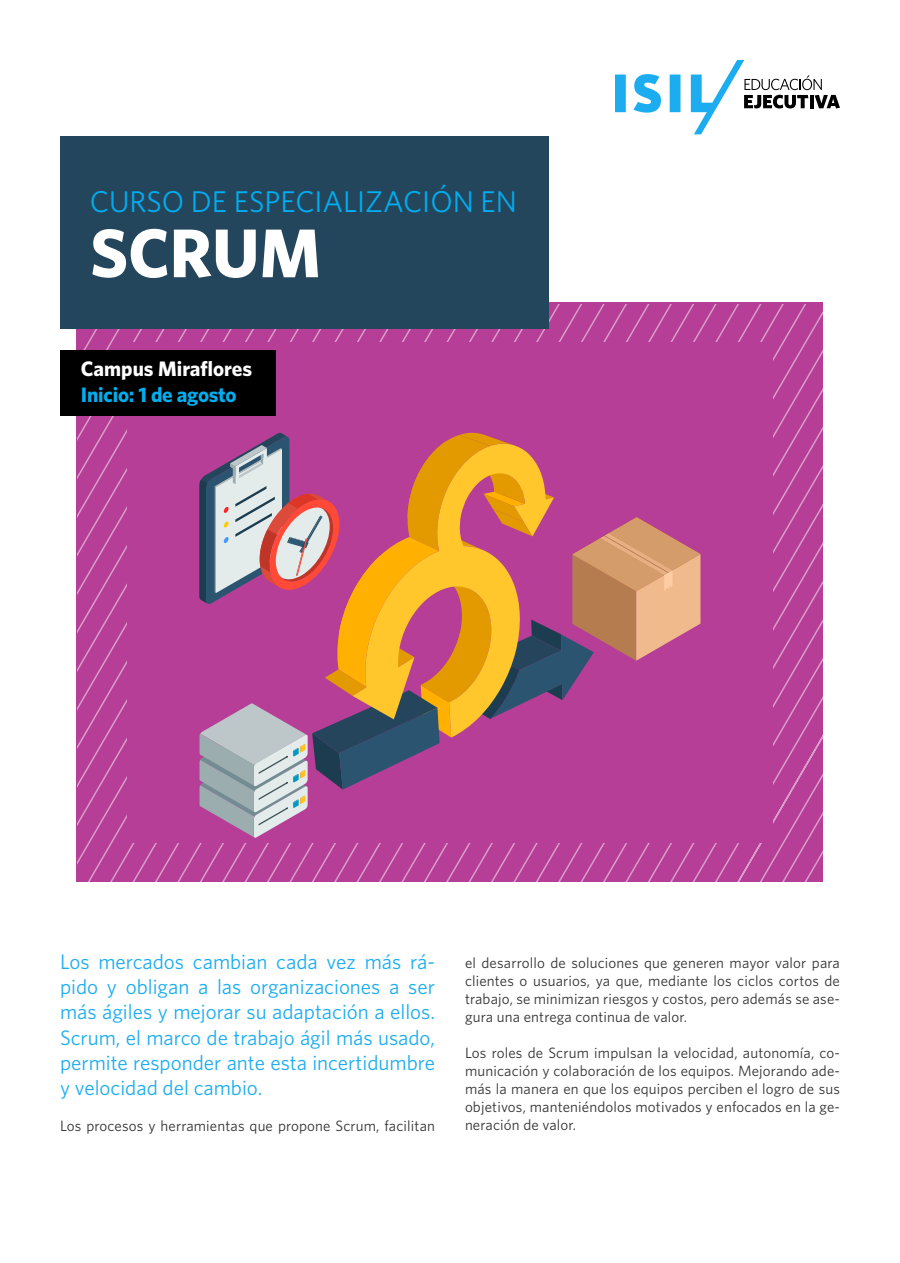
<style>
.page{position:relative;width:900px;height:1263px;background:#fff}
.page>*{position:absolute;margin:0;border:0;box-sizing:border-box;transform-origin:0 0}
.t1{font:700 69px "Whitney";color:#fff}
.t2{font:30px "Whitney";color:#00adf0}
.t3{font:21px/25.2px "Whitney";color:#1cadf0;text-align:justify}
.t4{font:700 21px "Whitney";color:#fff}
.t5{font:700 21px "Whitney";letter-spacing:-.01em;color:#00aeef}
.t6{font:15px/18px "Whitney";letter-spacing:.01em;color:#333;text-align:justify}
</style>
<div class="page">
<svg style="left:78px;top:304px;width:745px;height:578px;background:#b8459a"></svg>
<div style="left:127px;top:342px;width:646px;height:500px;background:#b63e97"></div>
<svg style="left:615px;top:60px;width:225px;height:74px"></svg>
<div style="left:60px;top:136px;width:489px;height:193px;background:#24465c"></div>
<div style="left:60px;top:350px;width:216px;height:65px;background:#000"></div>
<svg style="left:200px;top:433px;width:500px;height:405px"></svg>
<h2 class="t2" style="left:90px;top:181px;width:428px">CURSO DE ESPECIALIZACIÓN EN</h2>
<h1 class="t1" style="left:90px;top:207px;width:233px">SCRUM</h1>
<h3 class="t4" style="left:81px;top:355px;width:173px">Campus Miraflores</h3>
<h3 class="t5" style="left:81px;top:380px;width:157px">Inicio: 1 de agosto</h3>
<h3 class="t3" style="left:60px;top:949px;width:377px">Los mercados cambian cada vez más rá&shy;pido y obligan a las organizaciones a ser más ágiles y mejorar su adaptación a ellos.<br>Scrum, el marco de trabajo ágil más usado, permite responder ante esta incertidumbre y velocidad del cambio.</h3>
<p class="t6" style="left:60px;top:1116px;width:377px">Los procesos y herramientas que propone Scrum, facilitan</p>
<p class="t6" style="left:465px;top:953px;width:377px">el desarrollo de soluciones que generen mayor valor para clientes o usuarios, ya que, mediante los ciclos cortos de trabajo, se minimizan riesgos y costos, pero además se ase&shy;gura una entrega continua de valor.</p>
<p class="t6" style="left:465px;top:1043px;width:377px">Los roles de Scrum impulsan la velocidad, autonomía, co&shy;municación y colaboración de los equipos. Mejorando ade&shy;más la manera en que los equipos perciben el logro de sus objetivos, manteniéndolos motivados y enfocados en la ge&shy;neración de valor.</p>
</div>
